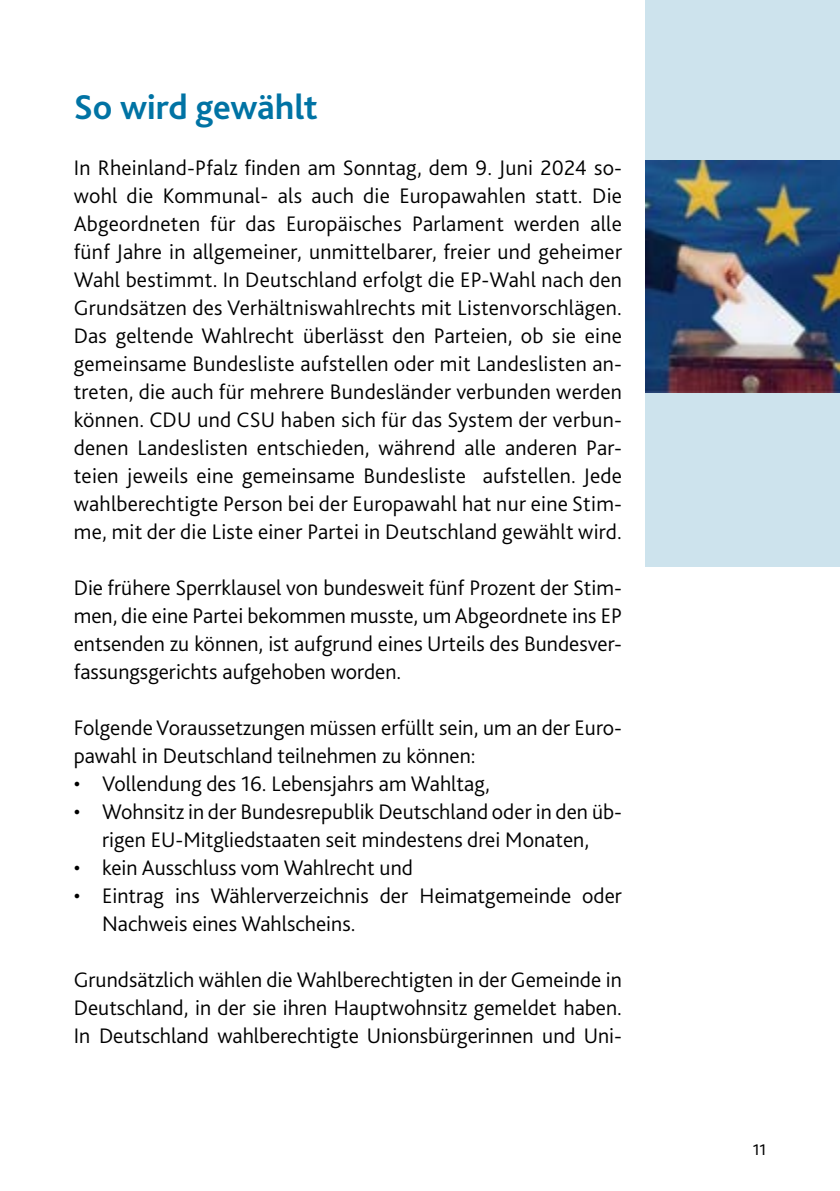
<style>
.page{position:relative;width:840px;height:1191px;background:#fff}
.page>*{position:absolute;margin:0;border:0;box-sizing:border-box;transform-origin:0 0}
.t1{font:700 36px "Bliss 2";color:#0073a4}
.t2{font:300 22px/28px "Bliss 2";color:#000;text-align:justify}
.t3{font:16px "Bliss 2";color:#000}
</style>
<div class="page">
<div style="left:645px;top:0;width:194px;height:567px;background:#cde3ed"></div>
<img style="left:645px;top:161px;width:194px;height:231px">
<h1 class="t1" style="left:74px;top:84px;width:245px">So wird gewählt</h1>
<p class="t2" style="left:74px;top:153px;width:549px">In Rheinland-Pfalz finden am Sonntag, dem 9. Juni 2024 so&shy;wohl die Kommunal- als auch die Europawahlen statt. Die Abgeordneten für das Europäisches Parlament werden alle fünf Jahre in allgemeiner, unmittelbarer, freier und geheimer Wahl bestimmt. In Deutschland erfolgt die EP-Wahl nach den Grundsätzen des Verhältniswahlrechts mit Listenvorschlägen.<br>Das geltende Wahlrecht überlässt den Parteien, ob sie eine gemeinsame Bundesliste aufstellen oder mit Landeslisten an&shy;treten, die auch für mehrere Bundesländer verbunden werden können. CDU und CSU haben sich für das System der verbun&shy;denen Landeslisten entschieden, während alle anderen Par&shy;teien jeweils eine gemeinsame Bundesliste aufstellen. Jede wahlberechtigte Person bei der Europawahl hat nur eine Stim&shy;me, mit der die Liste einer Partei in Deutschland gewählt wird.</p>
<p class="t2" style="left:74px;top:573px;width:549px">Die frühere Sperrklausel von bundesweit fünf Prozent der Stim&shy;men, die eine Partei bekommen musste, um Abgeordnete ins EP entsenden zu können, ist aufgrund eines Urteils des Bundesver&shy;fassungsgerichts aufgehoben worden.</p>
<p class="t2" style="left:74px;top:713px;width:549px">Folgende Voraussetzungen müssen erfüllt sein, um an der Euro&shy;pawahl in Deutschland teilnehmen zu können:</p>
<p class="t2" style="left:74px;top:769px;width:417px">• Vollendung des 16. Lebensjahrs am Wahltag,</p>
<p class="t2" style="left:74px;top:797px;width:549px;text-align:center">• Wohnsitz in der Bundesrepublik Deutschland oder in den üb&shy;rigen EU-Mitgliedstaaten seit mindestens drei Monaten,</p>
<p class="t2" style="left:74px;top:853px;width:340px">• kein Ausschluss vom Wahlrecht und</p>
<p class="t2" style="left:102px;top:881px;width:521px;text-indent:-28px">• Eintrag ins Wählerverzeichnis der Heimatgemeinde oder<br>Nachweis eines Wahlscheins.</p>
<p class="t2" style="left:74px;top:965px;width:549px">Grundsätzlich wählen die Wahlberechtigten in der Gemeinde in Deutschland, in der sie ihren Hauptwohnsitz gemeldet haben.<br>In Deutschland wahlberechtigte Unionsbürgerinnen und Uni-</p>
<p class="t3" style="left:752px;top:1139px;width:15px">11</p>
</div>
